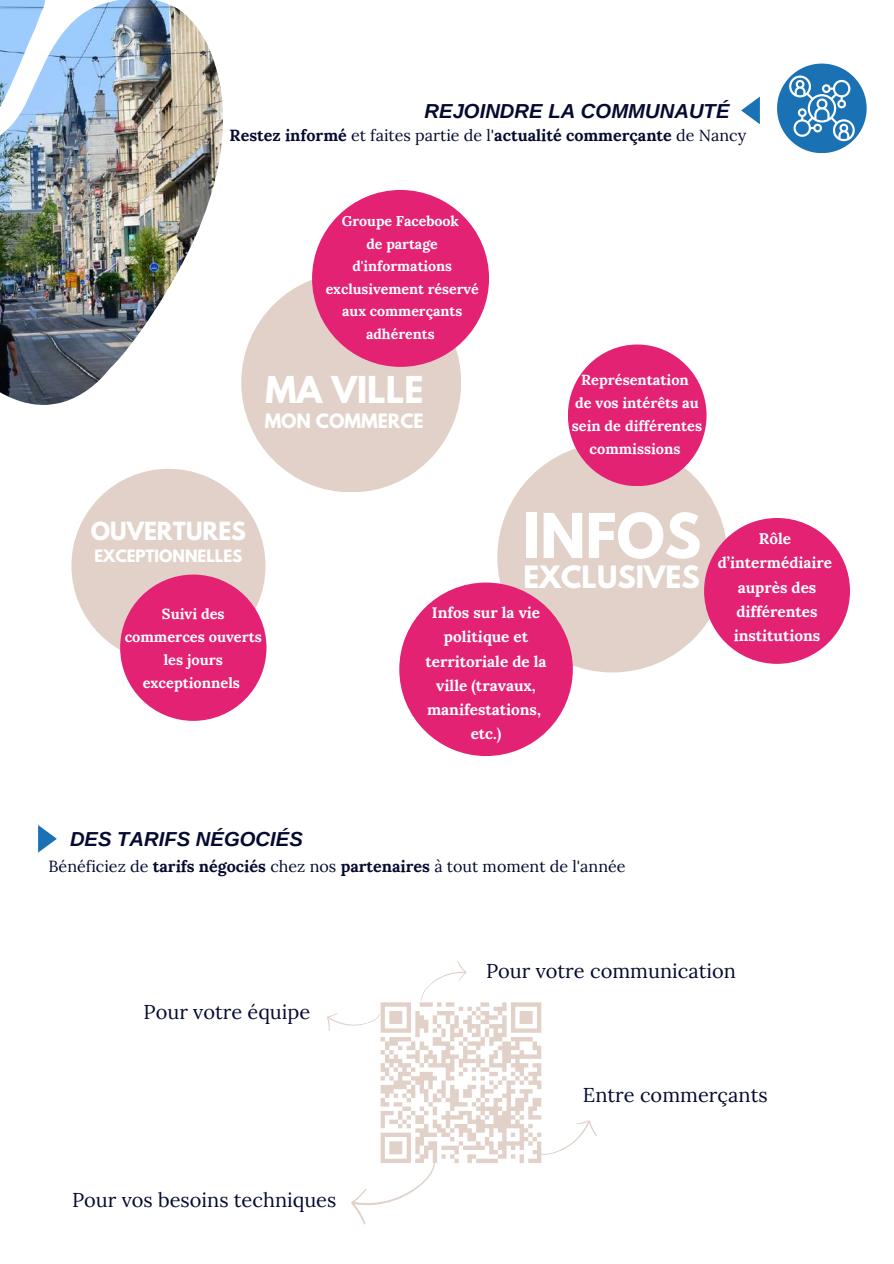
<style>
.page{position:relative;width:894px;height:1264px;background:#fff}
.page>*{position:absolute;margin:0;border:0;box-sizing:border-box;transform-origin:0 0}
.t1{font:700 54.75px "League Spartan";color:#fff}
.t2{font:700 32.85px "League Spartan";color:#fff}
.t3{font:700 27.3px "League Spartan";color:#fff}
.t4{font:700 22.2px "League Spartan";color:#fff}
.t5{font:italic 700 20.25px "Arimo";color:#050a30}
.t6{font:19.95px "Lora";color:#050a30}
.t7{font:700 17.55px "League Spartan";color:#fff}
.t8{font:16.05px "Lora";color:#050a30}
.t9{font:700 16.05px "Lora";color:#050a30}
.t10{font:700 15.3px/24.3px "Lora";color:#fff;text-align:center}
.t11{font:700 15.15px "League Spartan";color:#fff}
.t12{font:700 14.55px/23.1px "Lora";color:#fff;text-align:center}
.t13{font:700 14.25px/22.5px "Lora";color:#fff;text-align:center}
.s1{font-weight:400}
.s2{font-weight:700}
</style>
<div class="page">
<img style="left:0;top:0;width:222px;height:405px">
<svg style="left:741px;top:97px;width:18px;height:27px"></svg>
<div style="left:71px;top:469px;width:194px;height:194px;background:#e1d1c9;border-radius:50%"></div>
<div style="left:120px;top:574px;width:146px;height:147px;background:#e42274;border-radius:50%"></div>
<svg style="left:38px;top:825px;width:19px;height:27px"></svg>
<svg style="left:327px;top:961px;width:270px;height:264px"></svg>
<div style="left:241px;top:272px;width:220px;height:220px;background:#e1d1c9;border-radius:50%"></div>
<div style="left:312px;top:190px;width:177px;height:177px;background:#e42274;border-radius:50%"></div>
<div style="left:776px;top:64px;width:90px;height:89px;background:#1a72b5;border-radius:50%"></div>
<svg style="left:788px;top:75px;width:66px;height:66px"></svg>
<div style="left:497px;top:442px;width:230px;height:230px;background:#e1d1c9;border-radius:50%"></div>
<div style="left:399px;top:582px;width:173px;height:174px;background:#e42274;border-radius:50%"></div>
<div style="left:567px;top:344px;width:139px;height:142px;background:#e42274;border-radius:50%"></div>
<div style="left:703px;top:518px;width:146px;height:146px;background:#e42274;border-radius:50%"></div>
<h3 class="t5" style="left:424px;top:99px;width:306px">REJOINDRE LA COMMUNAUTÉ</h3>
<p class="t9" style="left:229px;top:124px;width:518px">Restez informé <span class="s1">et faites partie de l'</span>actualité commerçante <span class="s1">de Nancy</span></p>
<p class="t13" style="left:325px;top:210px;width:154px">Groupe Facebook<br>de partage d'informations exclusivement réservé aux commerçants adhérents</p>
<h2 class="t2" style="left:265px;top:374px;width:159px">MA VILLE</h2>
<p class="t7" style="left:264px;top:412px;width:161px">MON COMMERCE</p>
<p class="t12" style="left:571px;top:368px;width:132px">Représentation<br>de vos intérêts au sein de différentes commissions</p>
<h3 class="t4" style="left:91px;top:520px;width:157px">OUVERTURES</h3>
<p class="t11" style="left:94px;top:548px;width:149px">EXCEPTIONNELLES</p>
<p class="t12" style="left:125px;top:602px;width:139px">Suivi des commerces ouverts les jours exceptionnels</p>
<h1 class="t1" style="left:523px;top:509px;width:179px">INFOS</h1>
<h3 class="t3" style="left:523px;top:563px;width:178px">EXCLUSIVES</h3>
<p class="t10" style="left:425px;top:600px;width:123px">Infos sur la vie politique et territoriale de la ville (travaux, manifestations, etc.)</p>
<p class="t10" style="left:717px;top:526px;width:116px">Rôle d’intermédiaire auprès des différentes institutions</p>
<h3 class="t5" style="left:70px;top:827px;width:234px">DES TARIFS NÉGOCIÉS</h3>
<p class="t8" style="left:49px;top:856px;width:578px">Bénéficiez de <span class="s2">tarifs négociés</span> chez nos <span class="s2">partenaires</span> à tout moment de l'année</p>
<h3 class="t6" style="left:144px;top:998px;width:168px">Pour votre équipe</h3>
<h3 class="t6" style="left:72px;top:1186px;width:265px">Pour vos besoins techniques</h3>
<h3 class="t6" style="left:486px;top:958px;width:251px">Pour votre communication</h3>
<h3 class="t6" style="left:582px;top:1081px;width:186px">Entre commerçants</h3>
</div>
